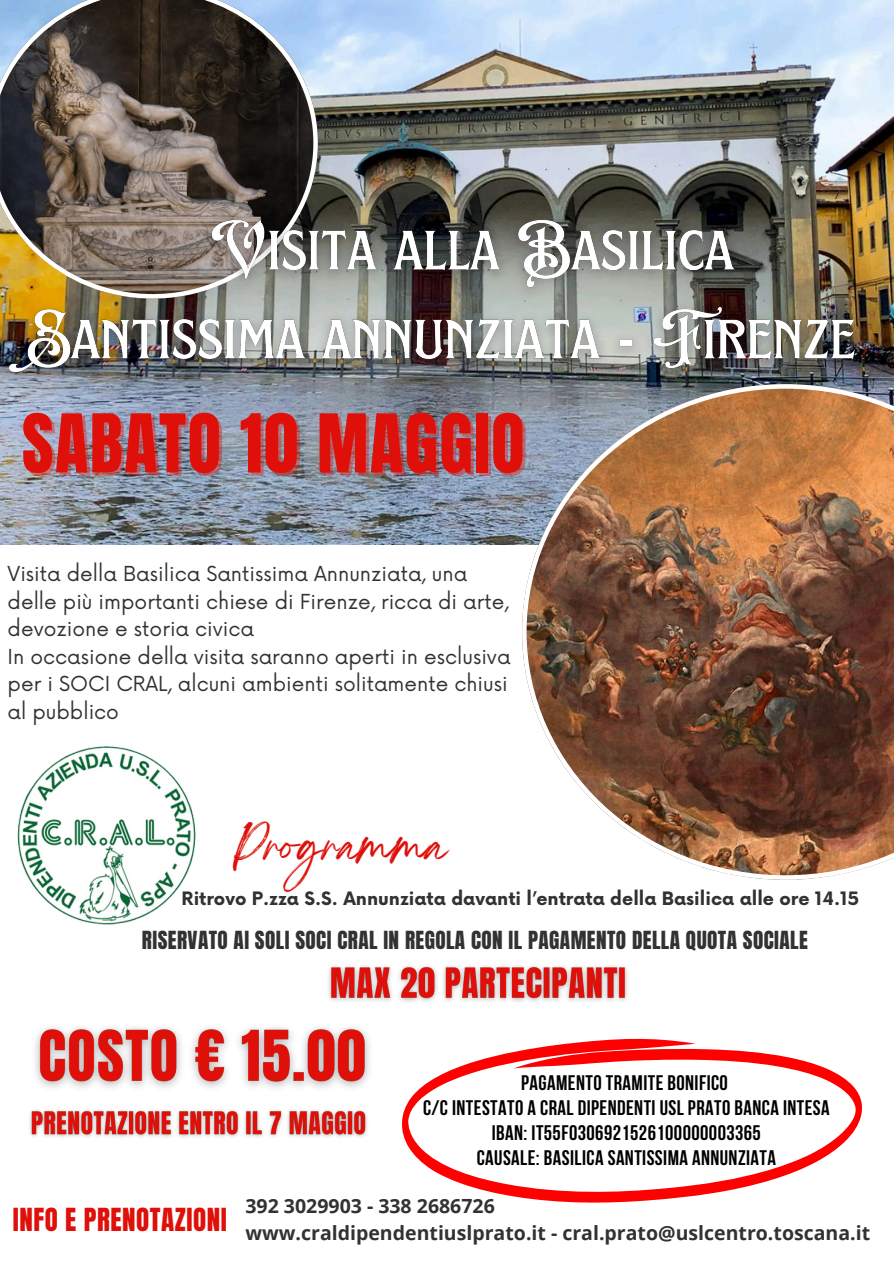
<style>
.page{position:relative;width:894px;height:1264px;background:#fff}
.page>*{position:absolute;margin:0;border:0;box-sizing:border-box;transform-origin:0 0}
.t1{font:68.85px "Anton";letter-spacing:.02em;color:#df100a}
.t2{font:38.1px "Breathing";color:#df100a}
.t3{font:27px "Anton";letter-spacing:.02em;color:#df100a}
.t4{font:21.15px "Anton";letter-spacing:.02em;color:#323232}
.t5{font:700 21px "Bebas Neue";letter-spacing:.02em;color:#000}
.t6{font:20.1px "Now";color:#323232}
.t7{font:700 19.5px "Open Sans";color:#323232}
.t8{font:700 18px "Now";color:#323232}
</style>
<div class="page">
<img style="left:0;top:0;width:893px;height:544px">
<img style="left:522px;top:384px;width:371px;height:495px">
<img style="left:17px;top:746px;width:179px;height:179px">
<svg style="left:402px;top:1038px;width:460px;height:165px"></svg>
<img style="left:0;top:291px;width:873px;height:102px">
<img style="left:35px;top:1027px;width:335px;height:61px">
<img style="left:328px;top:966px;width:300px;height:36px">
<img style="left:30px;top:1110px;width:337px;height:27px">
<svg style="left:0;top:0;width:317px;height:298px;background:#635c53"></svg>
<img style="left:193px;top:204px;width:560px;height:104px">
<p class="t1" style="left:22px;top:394px;width:504px">SABATO 10 MAGGIO</p>
<p class="t6" style="left:8px;top:563px;width:461px">Visita della Basilica Santissima Annunziata, una</p>
<p class="t6" style="left:8px;top:590px;width:502px">delle più importanti chiese di Firenze, ricca di arte,</p>
<p class="t6" style="left:8px;top:618px;width:248px">devozione e storia civica</p>
<p class="t6" style="left:8px;top:645px;width:504px">In occasione della visita saranno aperti in esclusiva</p>
<p class="t6" style="left:8px;top:672px;width:501px">per i SOCI CRAL, alcuni ambienti solitamente chiusi</p>
<p class="t6" style="left:8px;top:700px;width:113px">al pubblico</p>
<p class="t2" style="left:234px;top:834px;width:214px">Programma</p>
<h5 class="t8" style="left:181px;top:888px;width:678px">Ritrovo P.zza S.S. Annunziata davanti l’entrata della Basilica alle ore 14.15</h5>
<p class="t4" style="left:142px;top:925px;width:667px">RISERVATO AI SOLI SOCI CRAL IN REGOLA CON IL PAGAMENTO DELLA QUOTA SOCIALE</p>
<p class="t3" style="left:13px;top:1199px;width:216px">INFO E PRENOTAZIONI</p>
<p class="t5" style="left:521px;top:1074px;width:208px">PAGAMENTO TRAMITE BONIFICO</p>
<p class="t5" style="left:423px;top:1099px;width:408px">C/C INTESTATO A CRAL DIPENDENTI USL PRATO BANCA INTESA</p>
<p class="t5" style="left:491px;top:1124px;width:270px">IBAN: IT55F0306921526100000003365</p>
<p class="t5" style="left:476px;top:1148px;width:301px">CAUSALE: BASILICA SANTISSIMA ANNUNZIATA</p>
<p class="t7" style="left:245px;top:1192px;width:251px">392 3029903 - 338 2686726</p>
<p class="t7" style="left:245px;top:1219px;width:626px">www.craldipendentiuslprato.it - cral.prato@uslcentro.toscana.it</p>
</div>
